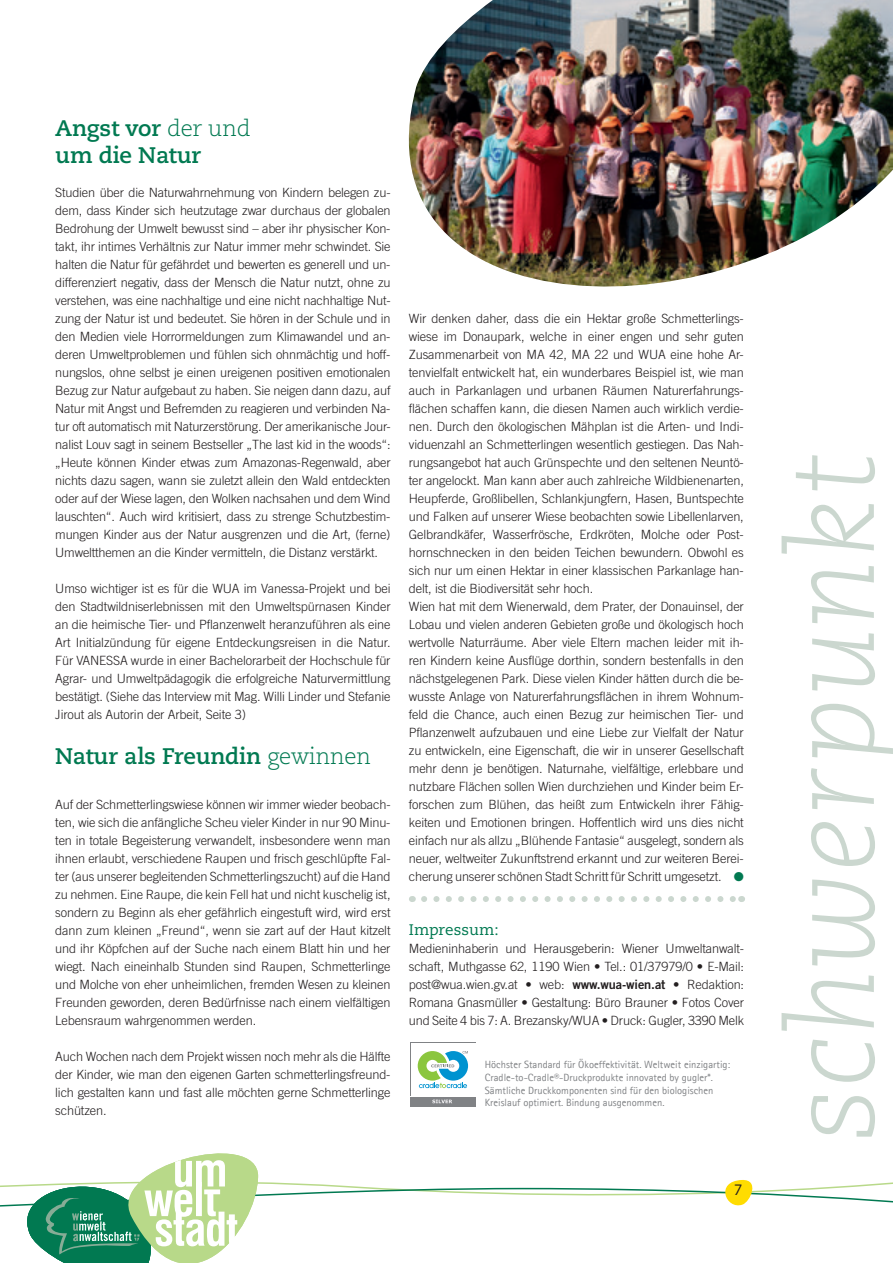
<style>
.page{position:relative;width:893px;height:1263px;background:#fff}
.page>*{position:absolute;margin:0;border:0;box-sizing:border-box;transform-origin:0 0}
.t1{font:italic 300 120px "Caecilia LT Std";letter-spacing:.005em;color:#cbd7cf}
.t2{font:700 22.5px/27px "Caecilia LT Std";letter-spacing:-.01em;color:#017951}
.t3{font:15.3px "Caecilia LT Std";letter-spacing:.005em;color:#017951}
.t4{font:15px "Caecilia LT Std";color:#231f20}
.t5{font:300 12.75px/18px "Trade Gothic";letter-spacing:-.01em;color:#231f20;text-align:justify}
.t6{font:10.5px/12.6px "Agfa Rotis Sans Serif";color:#808285}
.s1{font-weight:300}
.s2{color:#017951}
.s3{font-family:"Trade Gothic Bold Two";font-weight:400}
</style>
<div class="page">
<svg style="left:424px;top:896px;width:311px;height:6px"></svg>
<div style="left:410px;top:1097px;width:66px;height:9px;background:#808285"></div>
<svg style="left:410px;top:1043px;width:1px;height:53px"></svg>
<svg style="left:418px;top:1051px;width:50px;height:37px"></svg>
<svg style="left:432px;top:1099px;width:20px;height:4px"></svg>
<svg style="left:0;top:1153px;width:893px;height:110px"></svg>
<img style="left:408px;top:0;width:485px;height:287px">
<h2 class="t2" style="left:55px;top:115px;width:197px">Angst vor <span class="s1">der und </span>um die Natur</h2>
<p class="t5" style="left:55px;top:183px;width:337px">Studien über die Naturwahrnehmung von Kindern belegen zu&shy;dem, dass Kinder sich heutzutage zwar durchaus der globalen Bedrohung der Umwelt bewusst sind – aber ihr physischer Kon&shy;takt, ihr intimes Verhältnis zur Natur immer mehr schwindet. Sie halten die Natur für gefährdet und bewerten es generell und un&shy;differenziert negativ, dass der Mensch die Natur nutzt, ohne zu verstehen, was eine nachhaltige und eine nicht nachhaltige Nut&shy;zung der Natur ist und bedeutet. Sie hören in der Schule und in den Medien viele Horrormeldungen zum Klimawandel und an&shy;deren Umweltproblemen und fühlen sich ohnmächtig und hoff&shy;nungslos, ohne selbst je einen ureigenen positiven emotionalen Bezug zur Natur aufgebaut zu haben. Sie neigen dann dazu, auf Natur mit Angst und Befremden zu reagieren und verbinden Na&shy;tur oft automatisch mit Naturzerstörung. Der amerikanische Jour&shy;nalist Louv sagt in seinem Bestseller „The last kid in the woods“: „Heute können Kinder etwas zum Amazonas-Regenwald, aber nichts dazu sagen, wann sie zuletzt allein den Wald entdeckten oder auf der Wiese lagen, den Wolken nachsahen und dem Wind lauschten“. Auch wird kritisiert, dass zu strenge Schutzbestim&shy;mungen Kinder aus der Natur ausgrenzen und die Art, (ferne)<br>Umweltthemen an die Kinder vermitteln, die Distanz verstärkt.</p>
<p class="t5" style="left:55px;top:579px;width:337px">Umso wichtiger ist es für die WUA im Vanessa-Projekt und bei den Stadtwildniserlebnissen mit den Umweltspürnasen Kinder an die heimische Tier- und Pflanzenwelt heranzuführen als eine Art Initialzündung für eigene Entdeckungsreisen in die Natur.<br>Für VANESSA wurde in einer Bachelorarbeit der Hochschule für Agrar- und Umweltpädagogik die erfolgreiche Naturvermittlung bestätigt. (Siehe das Interview mit Mag. Willi Linder und Stefanie Jirout als Autorin der Arbeit, Seite 3)</p>
<h2 class="t2" style="left:55px;top:743px;width:317px">Natur als Freundin <span class="s1">gewinnen</span></h2>
<p class="t5" style="left:55px;top:795px;width:337px">Auf der Schmetterlingswiese können wir immer wieder beobach&shy;ten, wie sich die anfängliche Scheu vieler Kinder in nur 90 Minu&shy;ten in totale Begeisterung verwandelt, insbesondere wenn man ihnen erlaubt, verschiedene Raupen und frisch geschlüpfte Fal&shy;ter (aus unserer begleitenden Schmetterlingszucht) auf die Hand zu nehmen. Eine Raupe, die kein Fell hat und nicht kuschelig ist, sondern zu Beginn als eher gefährlich eingestuft wird, wird erst dann zum kleinen „Freund“, wenn sie zart auf der Haut kitzelt und ihr Köpfchen auf der Suche nach einem Blatt hin und her wiegt. Nach eineinhalb Stunden sind Raupen, Schmetterlinge und Molche von eher unheimlichen, fremden Wesen zu kleinen Freunden geworden, deren Bedürfnisse nach einem vielfältigen Lebensraum wahrgenommen werden.</p>
<p class="t5" style="left:55px;top:1047px;width:337px">Auch Wochen nach dem Projekt wissen noch mehr als die Hälfte der Kinder, wie man den eigenen Garten schmetterlingsfreund&shy;lich gestalten kann und fast alle möchten gerne Schmetterlinge schützen.</p>
<p class="t5" style="left:409px;top:309px;width:336px;text-align:left">Wir denken daher, dass die ein Hektar große Schmetterlings&shy;wiese im Donaupark, welche in einer engen und sehr guten Zusammenarbeit von MA 42, MA 22 und WUA eine hohe Ar&shy;tenvielfalt entwickelt hat, ein wunderbares Beispiel ist, wie man auch in Parkanlagen und urbanen Räumen Naturerfahrungs&shy;flächen schaffen kann, die diesen Namen auch wirklich verdie&shy;nen. Durch den ökologischen Mähplan ist die Arten- und Indi&shy;viduenzahl an Schmetterlingen wesentlich gestiegen. Das Nah&shy;rungsangebot hat auch Grünspechte und den seltenen Neuntö&shy;ter angelockt. Man kann aber auch zahlreiche Wildbienenarten, Heupferde, Großlibellen, Schlankjungfern, Hasen, Buntspechte und Falken auf unserer Wiese beobachten sowie Libellenlarven, Gelbrandkäfer, Wasserfrösche, Erdkröten, Molche oder Post&shy;hornschnecken in den beiden Teichen bewundern. Obwohl es sich nur um einen Hektar in einer klassischen Parkanlage han&shy;delt, ist die Biodiversität sehr hoch.<br>Wien hat mit dem Wienerwald, dem Prater, der Donauinsel, der Lobau und vielen anderen Gebieten große und ökologisch hoch wertvolle Naturräume. Aber viele Eltern machen leider mit ih&shy;ren Kindern keine Ausflüge dorthin, sondern bestenfalls in den nächstgelegenen Park. Diese vielen Kinder hätten durch die be&shy;wusste Anlage von Naturerfahrungsflächen in ihrem Wohnum&shy;feld die Chance, auch einen Bezug zur heimischen Tier- und Pflanzenwelt aufzubauen und eine Liebe zur Vielfalt der Natur zu entwickeln, eine Eigenschaft, die wir in unserer Gesellschaft mehr denn je benötigen. Naturnahe, vielfältige, erlebbare und nutzbare Flächen sollen Wien durchziehen und Kinder beim Er&shy;forschen zum Blühen, das heißt zum Entwickeln ihrer Fähig&shy;keiten und Emotionen bringen. Hoffentlich wird uns dies nicht einfach nur als allzu „Blühende Fantasie“ ausgelegt, sondern als neuer, weltweiter Zukunftstrend erkannt und zur weiteren Berei&shy;cherung unserer schönen Stadt Schritt für Schritt umgesetzt. <span class="s2">●</span></p>
<p class="t3" style="left:409px;top:920px;width:91px">Impressum:</p>
<p class="t5" style="left:409px;top:939px;width:337px">Medieninhaberin und Herausgeberin: Wiener Umweltanwalt&shy;schaft, Muthgasse 62, 1190 Wien • Tel.: 01/37979/0 • E-Mail: post@wua.wien.gv.at • web: <span class="s3">www.wua-wien.at</span> • Redaktion:<br>Romana Gnasmüller • Gestaltung: Büro Brauner • Fotos Cover und Seite 4 bis 7: A. Brezansky/WUA • Druck: Gugler, 3390 Melk</p>
<p class="t6" style="left:485px;top:1058px;width:247px">Höchster Standard für Ökoeffektivität. Weltweit einzigartig:<br>Cradle-to-Cradle®-Druckprodukte innovated by gugler*.<br>Sämtliche Druckkomponenten sind für den biologischen Kreislauf optimiert. Bindung ausgenommen.</p>
<p class="t4" style="left:734px;top:1181px;width:10px">7</p>
<h1 class="t1" style="left:765px;top:1141px;width:689px;rotate:-90deg">schwerpunkt</h1>
</div>
